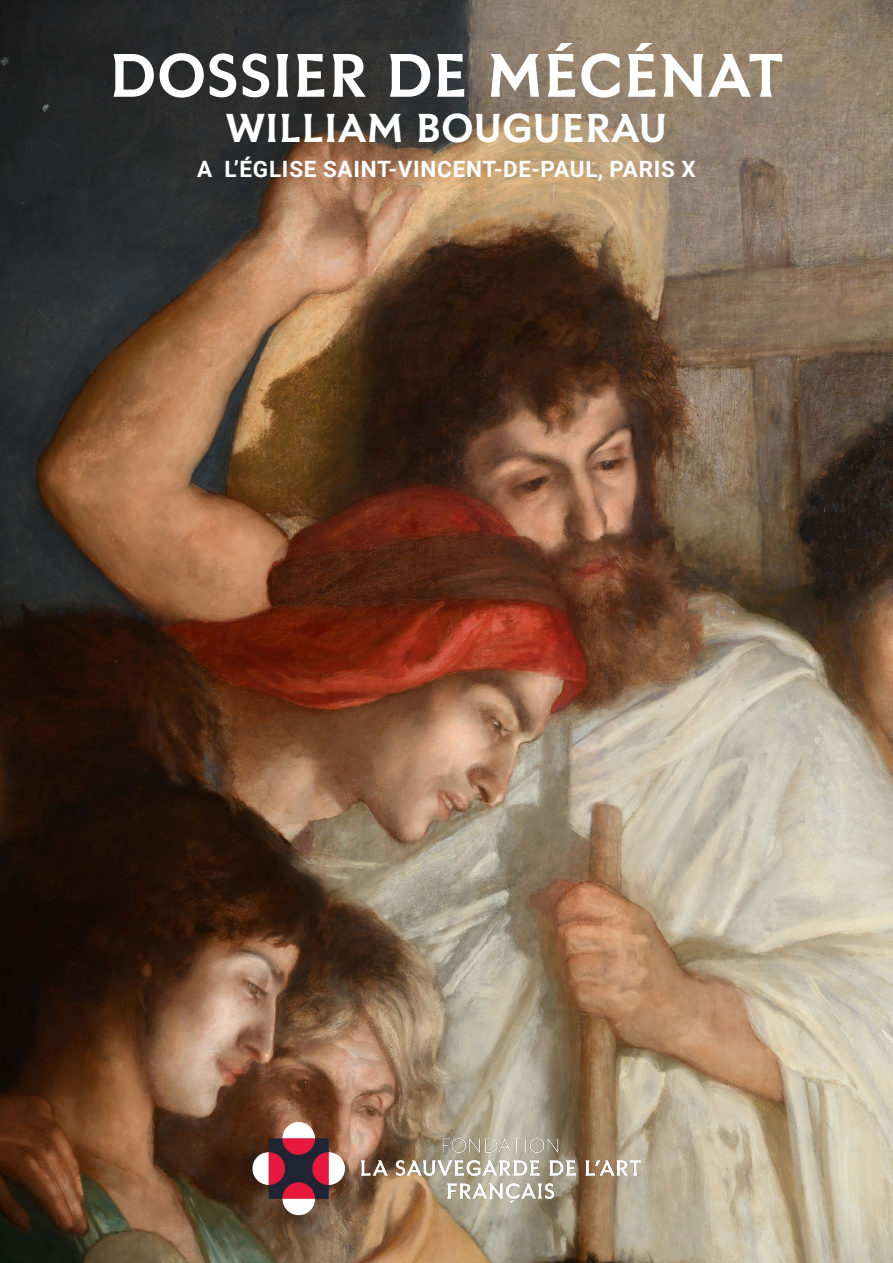
<style>
.page{position:relative;width:893px;height:1263px;background:#fff}
.page>*{position:absolute;margin:0;border:0;box-sizing:border-box;transform-origin:0 0}
.t1{font:900 57px "Sauvegarde";color:#fff}
.t2{font:900 37.5px "Sauvegarde";color:#fff}
.t3{font:700 22.5px "Roboto";letter-spacing:.035em;color:#fff}
</style>
<div class="page">
<img style="left:0;top:0;width:893px;height:1263px">
<img style="left:215px;top:1089px;width:463px;height:159px">
<h1 class="t1" style="left:109px;top:43px;width:676px">DOSSIER DE MÉCÉNAT</h1>
<h2 class="t2" style="left:226px;top:106px;width:443px">WILLIAM BOUGUERAU</h2>
<p class="t3" style="left:197px;top:153px;width:500px">A L’ÉGLISE SAINT-VINCENT-DE-PAUL, PARIS X</p>
</div>
